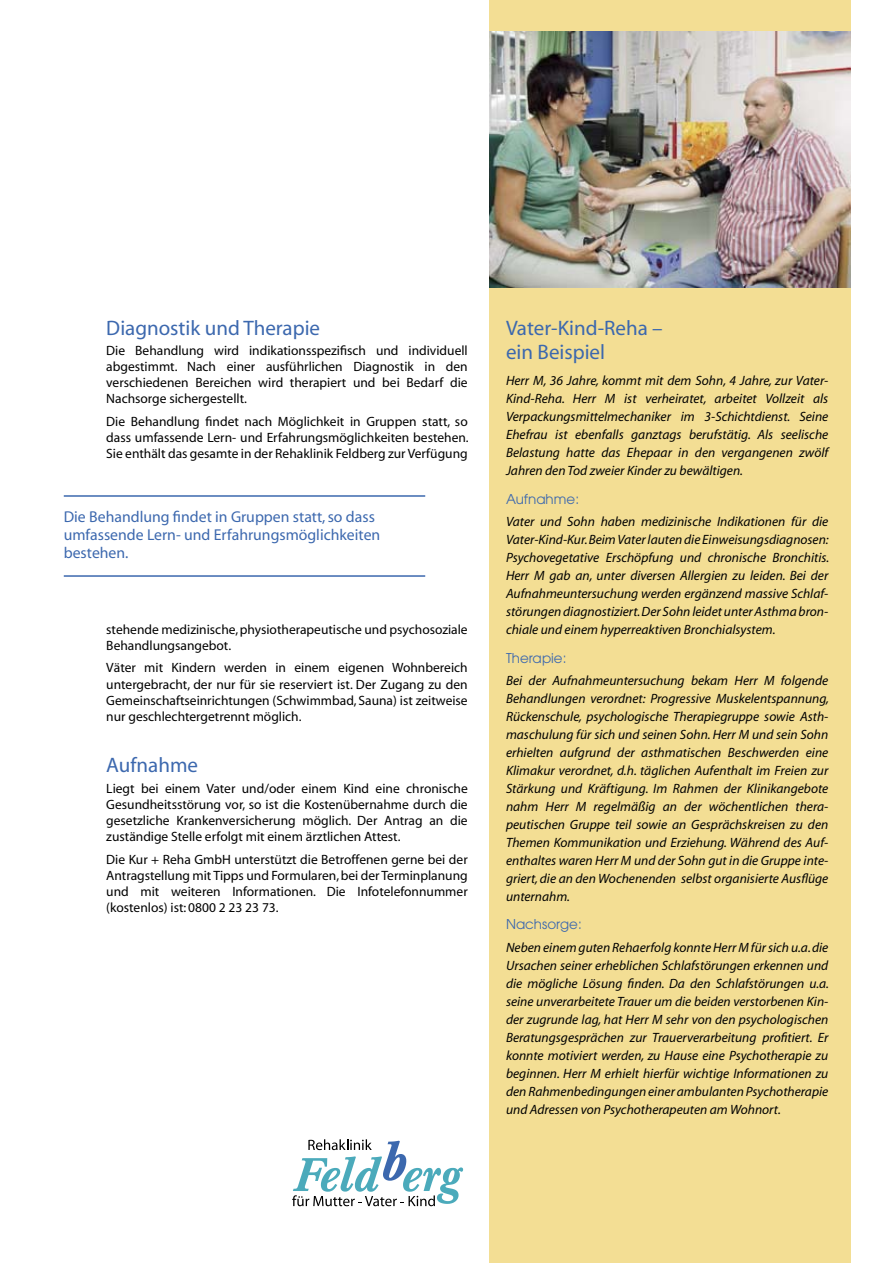
<style>
.page{position:relative;width:893px;height:1263px;background:#fff}
.page>*{position:absolute;margin:0;border:0;box-sizing:border-box;transform-origin:0 0}
.Subline{font:21px/24px "Myriad";color:#3c68ae}
.Akzent{font:15.75px/18px "Myriad";color:#3c68ae}
.Italic10pt{font:italic 13.5px/18px "Myriad";color:#000;text-align:justify}
.t1{font:13.5px/16.2px "Myriad";color:#000;text-align:justify}
.Sublineklein{font:13.5px "Avant Garde";color:#3c68ae}
</style>
<div class="page">
<div style="left:489px;top:0;width:361px;height:1263px;background:#f3de94"></div>
<svg style="left:292px;top:1139px;width:171px;height:67px"></svg>
<hr style="left:64px;top:495px;width:361px;height:2px;background:#3c68ae">
<hr style="left:64px;top:575px;width:361px;height:2px;background:#3c68ae">
<img style="left:489px;top:32px;width:361px;height:255px">
<p class="Subline" style="left:106px;top:317px;width:215px">Diagnostik und Therapie</p>
<p class="t1" style="left:106px;top:343px;width:363px">Die Behandlung wird indikationsspezifisch und individuell abgestimmt. Nach einer ausführlichen Diagnostik in den verschiedenen Bereichen wird therapiert und bei Bedarf die Nachsorge sichergestellt.</p>
<p class="t1" style="left:106px;top:414px;width:364px">Die Behandlung findet nach Möglichkeit in Gruppen statt, so dass umfassende Lern- und Erfahrungsmöglichkeiten bestehen.<br>Sie enthält das gesamte in der Rehaklinik Feldberg zur Verfügung</p>
<p class="Akzent" style="left:64px;top:509px;width:318px">Die Behandlung findet in Gruppen statt, so dass umfassende Lern- und Erfahrungsmöglichkeiten bestehen.</p>
<p class="t1" style="left:106px;top:622px;width:363px">stehende medizinische, physiotherapeutische und psychosoziale<br>Behandlungsangebot.</p>
<p class="t1" style="left:106px;top:660px;width:363px">Väter mit Kindern werden in einem eigenen Wohnbereich untergebracht, der nur für sie reserviert ist. Der Zugang zu den Gemeinschaftseinrichtungen (Schwimmbad, Sauna) ist zeitweise nur geschlechtergetrennt möglich.</p>
<p class="Subline" style="left:106px;top:754px;width:93px">Aufnahme</p>
<p class="t1" style="left:106px;top:781px;width:363px">Liegt bei einem Vater und/oder einem Kind eine chronische Gesundheitsstörung vor, so ist die Kostenübernahme durch die gesetzliche Krankenversicherung möglich. Der Antrag an die zuständige Stelle erfolgt mit einem ärztlichen Attest.</p>
<p class="t1" style="left:106px;top:852px;width:363px">Die Kur + Reha GmbH unterstützt die Betroffenen gerne bei der Antragstellung mit Tipps und Formularen, bei der Terminplanung und mit weiteren Informationen. Die Infotelefonnummer (kostenlos) ist: 0800 2 23 23 73.</p>
<p class="Subline" style="left:506px;top:317px;width:158px">Vater-Kind-Reha – ein Beispiel</p>
<p class="Italic10pt" style="left:506px;top:372px;width:324px">Herr M, 36 Jahre, kommt mit dem Sohn, 4 Jahre, zur Vater-Kind-Reha. Herr M ist verheiratet, arbeitet Vollzeit als Verpackungsmittelmechaniker im 3-Schichtdienst. Seine Ehefrau ist ebenfalls ganztags berufstätig. Als seelische Belastung hatte das Ehepaar in den vergangenen zwölf Jahren den Tod zweier Kinder zu bewältigen.</p>
<p class="Sublineklein" style="left:506px;top:491px;width:75px">Aufnahme:</p>
<p class="Italic10pt" style="left:506px;top:513px;width:325px">Vater und Sohn haben medizinische Indikationen für die Vater-Kind-Kur. Beim Vater lauten die Einweisungsdiagnosen:<br>Psychovegetative Erschöpfung und chronische Bronchitis.<br>Herr M gab an, unter diversen Allergien zu leiden. Bei der Aufnahmeuntersuchung werden ergänzend massive Schlaf&shy;störungen diagnostiziert. Der Sohn leidet unter Asthma bron&shy;chiale und einem hyperreaktiven Bronchialsystem.</p>
<p class="Sublineklein" style="left:506px;top:650px;width:62px">Therapie:</p>
<p class="Italic10pt" style="left:506px;top:672px;width:325px">Bei der Aufnahmeuntersuchung bekam Herr M folgende Behandlungen verordnet: Progressive Muskelentspannung, Rückenschule, psychologische Therapiegruppe sowie Asth&shy;maschulung für sich und seinen Sohn. Herr M und sein Sohn erhielten aufgrund der asthmatischen Beschwerden eine Klimakur verordnet, d.h. täglichen Aufenthalt im Freien zur Stärkung und Kräftigung. Im Rahmen der Klinikangebote nahm Herr M regelmäßig an der wöchentlichen thera&shy;peutischen Gruppe teil sowie an Gesprächskreisen zu den Themen Kommunikation und Erziehung. Während des Auf&shy;enthaltes waren Herr M und der Sohn gut in die Gruppe inte&shy;griert, die an den Wochenenden selbst organisierte Ausflüge unternahm.</p>
<p class="Sublineklein" style="left:506px;top:916px;width:77px">Nachsorge:</p>
<p class="Italic10pt" style="left:506px;top:939px;width:325px">Neben einem guten Rehaerfolg konnte Herr M für sich u.a. die Ursachen seiner erheblichen Schlafstörungen erkennen und die mögliche Lösung finden. Da den Schlafstörungen u.a. seine unverarbeitete Trauer um die beiden verstorbenen Kin&shy;der zugrunde lag, hat Herr M sehr von den psychologischen Beratungsgesprächen zur Trauerverarbeitung profitiert. Er konnte motiviert werden, zu Hause eine Psychotherapie zu beginnen. Herr M erhielt hierfür wichtige Informationen zu den Rahmenbedingungen einer ambulanten Psychotherapie und Adressen von Psychotherapeuten am Wohnort.</p>
</div>
